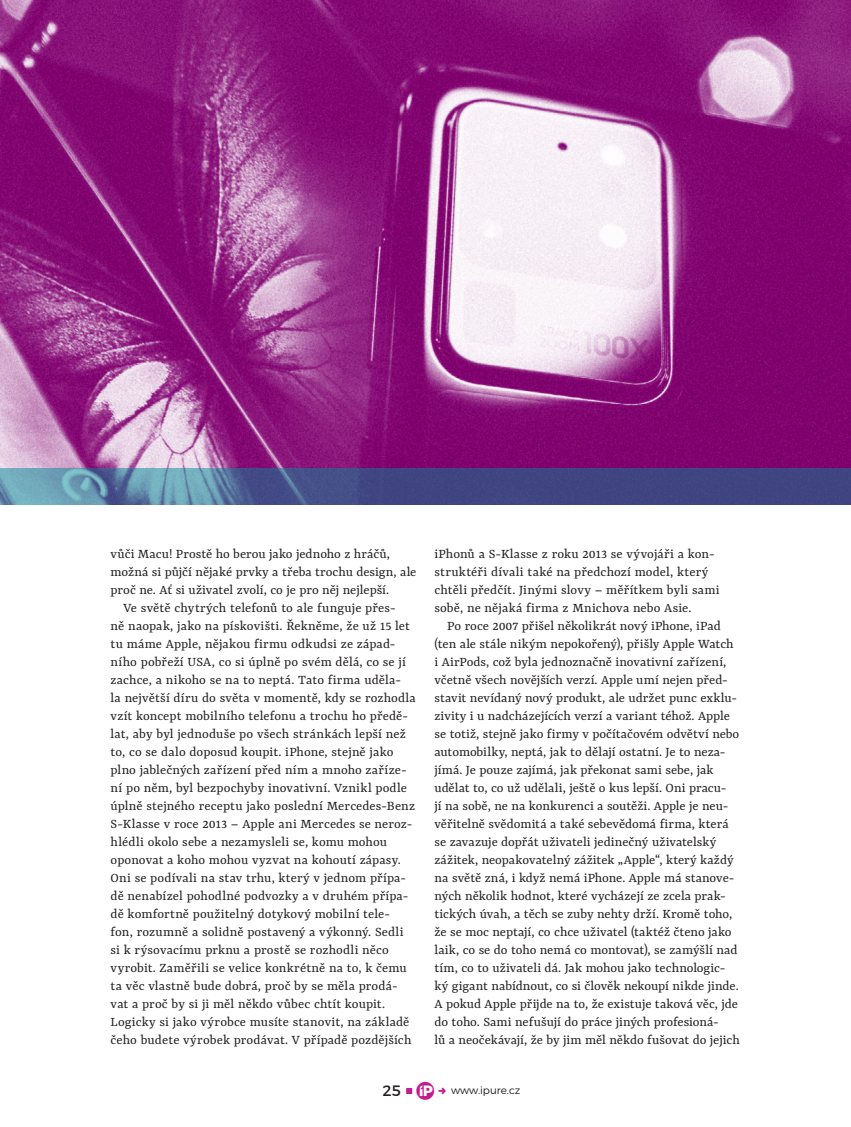
<style>
.page{position:relative;width:851px;height:1127px;background:#fff}
.page>*{position:absolute;margin:0;border:0;box-sizing:border-box;transform-origin:0 0}
.t1{font:15px "Montserrat";color:#231f20}
.t2{font:14.4px/18px "Yrsa";color:#231f20}
.t3{font:300 10.5px "Montserrat";color:#231f20}
.s1{font-family:"i Pure";font-size:25.5px;color:#c31b8e}
</style>
<div class="page">
<img style="left:0;top:0;width:850px;height:468px">
<svg style="left:0;top:468px;width:850px;height:36px;fill:#424784"></svg>
<svg style="left:406px;top:1088px;width:6px;height:6px"></svg>
<p class="t2" style="left:111px;top:545px;width:307px">vůči Macu! Prostě ho berou jako jednoho z hráčů, možná si půjčí nějaké prvky a třeba trochu design, ale proč ne. Ať si uživatel zvolí, co je pro něj nejlepší.</p>
<p class="t2" style="left:111px;top:599px;width:307px;text-indent:13px">Ve světě chytrých telefonů to ale funguje přes-<br>ně naopak, jako na pískovišti. Řekněme, že už 15 let tu máme Apple, nějakou firmu odkudsi ze západ&shy;ního pobřeží USA, co si úplně po svém dělá, co se jí zachce, a nikoho se na to neptá. Tato firma uděla-<br>la největší díru do světa v momentě, kdy se rozhodla vzít koncept mobilního telefonu a trochu ho předě&shy;lat, aby byl jednoduše po všech stránkách lepší než to, co se dalo doposud koupit. iPhone, stejně jako plno jablečných zařízení před ním a mnoho zaříze&shy;ní po něm, byl bezpochyby inovativní. Vznikl podle úplně stejného receptu jako poslední Mercedes‑Benz S‑Klasse v roce 2013 – Apple ani Mercedes se neroz&shy;hlédli okolo sebe a nezamysleli se, komu mohou oponovat a koho mohou vyzvat na kohoutí zápasy.<br>Oni se podívali na stav trhu, který v jednom přípa&shy;dě nenabízel pohodlné podvozky a v druhém přípa&shy;dě komfortně použitelný dotykový mobilní tele&shy;fon, rozumně a solidně postavený a výkonný. Sedli si k rýsovacímu prknu a prostě se rozhodli něco vyrobit. Zaměřili se velice konkrétně na to, k čemu ta věc vlastně bude dobrá, proč by se měla prodá&shy;vat a proč by si ji měl někdo vůbec chtít koupit.<br>Logicky si jako výrobce musíte stanovit, na základě čeho budete výrobek prodávat. V případě pozdějších</p>
<p class="t2" style="left:434px;top:545px;width:287px">iPhonů a S‑Klasse z roku 2013 se vývojáři a kon&shy;struktéři dívali také na předchozí model, který chtěli předčít. Jinými slovy – měřítkem byli sami sobě, ne nějaká firma z Mnichova nebo Asie.</p>
<p class="t2" style="left:434px;top:617px;width:307px;text-indent:13px">Po roce 2007 přišel několikrát nový iPhone, iPad (ten ale stále nikým nepokořený), přišly Apple Watch i AirPods, což byla jednoznačně inovativní zařízení, včetně všech novějších verzí. Apple umí nejen před&shy;stavit nevídaný nový produkt, ale udržet punc exklu&shy;zivity i u nadcházejících verzí a variant téhož. Apple se totiž, stejně jako firmy v počítačovém odvětví nebo automobilky, neptá, jak to dělají ostatní. Je to neza&shy;jímá. Je pouze zajímá, jak překonat sami sebe, jak udělat to, co už udělali, ještě o kus lepší. Oni pracu-<br>jí na sobě, ne na konkurenci a soutěži. Apple je neu&shy;věřitelně svědomitá a také sebevědomá firma, která se zavazuje dopřát uživateli jedinečný uživatelský zážitek, neopakovatelný zážitek „Apple“, který každý na světě zná, i když nemá iPhone. Apple má stanove&shy;ných několik hodnot, které vycházejí ze zcela prak&shy;tických úvah, a těch se zuby nehty drží. Kromě toho, že se moc neptají, co chce uživatel (taktéž čteno jako laik, co se do toho nemá co montovat), se zamýšlí nad tím, co to uživateli dá. Jak mohou jako technologic&shy;ký gigant nabídnout, co si člověk nekoupí nikde jinde.<br>A pokud Apple přijde na to, že existuje taková věc, jde do toho. Sami nefušují do práce jiných profesioná-<br>lů a neočekávají, že by jim měl někdo fušovat do jejich</p>
<p class="t1" style="left:382px;top:1079px;width:53px">25 <span class="s1">C</span></p>
<p class="t3" style="left:451px;top:1082px;width:71px">www.ipure.cz</p>
</div>
